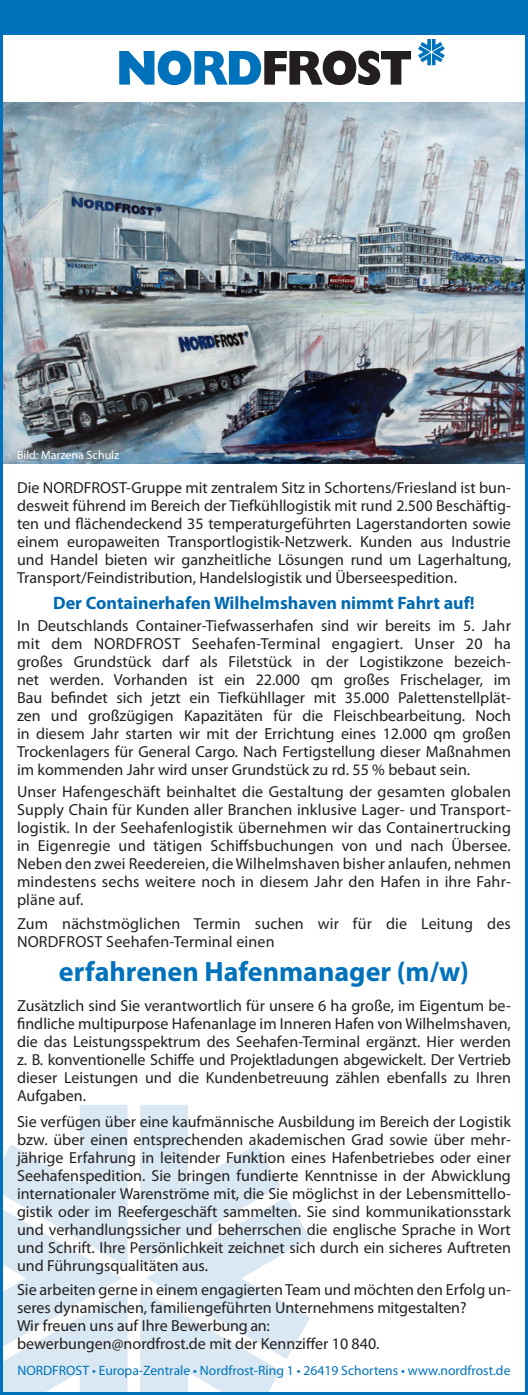
<style>
.page{position:relative;width:528px;height:1395px;background:#fff}
.page>*{position:absolute;margin:0;border:0;box-sizing:border-box;transform-origin:0 0}
.t1{font:700 28px "Myriad Pro";color:#0072bc}
.t2{font:700 18px "Myriad Pro";color:#006ab3}
.t3{font:16px/18px "Myriad Pro";color:#231f20;text-align:justify}
.t4{font:13.6px "Myriad Pro";color:#0072bc}
.t5{font:12px "Myriad Pro";color:#fff}
</style>
<div class="page">
<img style="left:4px;top:102px;width:519px;height:362px">
<svg style="left:4px;top:1105px;width:123px;height:286px"></svg>
<svg style="left:140px;top:1105px;width:170px;height:286px"></svg>
<div style="left:0;top:0;width:527px;height:34px;background:#0072bc"></div>
<svg style="left:418px;top:39px;width:26px;height:26px"></svg>
<svg style="left:119px;top:51px;width:291px;height:34px"></svg>
<div style="left:0;top:17px;width:527px;height:1378px;border:3px solid #0072bc"></div>
<p class="t5" style="left:17px;top:448px;width:104px">Bild: Marzena Schulz</p>
<p class="t3" style="left:17px;top:478px;width:495px">Die NORDFROST-Gruppe mit zentralem Sitz in Schortens/Friesland ist bun&shy;desweit führend im Bereich der Tiefkühllogistik mit rund 2.500 Beschäftig&shy;ten und flächendeckend 35 temperaturgeführten Lagerstandorten sowie einem europaweiten Transportlogistik-Netzwerk. Kunden aus Industrie und Handel bieten wir ganzheitliche Lösungen rund um Lagerhaltung, Transport/Feindistribution, Handelslogistik und Überseespedition.</p>
<p class="t2" style="left:53px;top:591px;width:422px">Der Containerhafen Wilhelmshaven nimmt Fahrt auf!</p>
<p class="t3" style="left:17px;top:616px;width:495px">In Deutschlands Container-Tiefwasserhafen sind wir bereits im 5. Jahr mit dem NORDFROST Seehafen-Terminal engagiert. Unser 20 ha großes Grundstück darf als Filetstück in der Logistikzone bezeich&shy;net werden. Vorhanden ist ein 22.000 qm großes Frischelager, im Bau befindet sich jetzt ein Tiefkühllager mit 35.000 Palettenstellplät&shy;zen und großzügigen Kapazitäten für die Fleischbearbeitung. Noch in diesem Jahr starten wir mit der Errichtung eines 12.000 qm großen Trockenlagers für General Cargo. Nach Fertigstellung dieser Maßnahmen im kommenden Jahr wird unser Grundstück zu rd. 55 % bebaut sein.</p>
<p class="t3" style="left:17px;top:782px;width:495px">Unser Hafengeschäft beinhaltet die Gestaltung der gesamten globalen Supply Chain für Kunden aller Branchen inklusive Lager- und Transport&shy;logistik. In der Seehafenlogistik übernehmen wir das Containertrucking in Eigenregie und tätigen Schiffsbuchungen von und nach Übersee.<br>Neben den zwei Reedereien, die Wilhelmshaven bisher anlaufen, nehmen mindestens sechs weitere noch in diesem Jahr den Hafen in ihre Fahr&shy;pläne auf.</p>
<p class="t3" style="left:17px;top:914px;width:495px">Zum nächstmöglichen Termin suchen wir für die Leitung des<br>NORDFROST Seehafen-Terminal einen</p>
<p class="t1" style="left:59px;top:953px;width:411px">erfahrenen Hafenmanager (m/w)</p>
<p class="t3" style="left:17px;top:996px;width:495px">Zusätzlich sind Sie verantwortlich für unsere 6 ha große, im Eigentum be&shy;findliche multipurpose Hafenanlage im Inneren Hafen von Wilhelmshaven, die das Leistungsspektrum des Seehafen-Terminal ergänzt. Hier werden z. B. konventionelle Schiffe und Projektladungen abgewickelt. Der Vertrieb dieser Leistungen und die Kundenbetreuung zählen ebenfalls zu Ihren Aufgaben.</p>
<p class="t3" style="left:17px;top:1112px;width:495px">Sie verfügen über eine kaufmännische Ausbildung im Bereich der Logistik bzw. über einen entsprechenden akademischen Grad sowie über mehr&shy;jährige Erfahrung in leitender Funktion eines Hafenbetriebes oder einer Seehafenspedition. Sie bringen fundierte Kenntnisse in der Abwicklung internationaler Warenströme mit, die Sie möglichst in der Lebensmittello&shy;gistik oder im Reefergeschäft sammelten. Sie sind kommunikationsstark und verhandlungssicher und beherrschen die englische Sprache in Wort und Schrift. Ihre Persönlichkeit zeichnet sich durch ein sicheres Auftreten und Führungsqualitäten aus.</p>
<p class="t3" style="left:17px;top:1280px;width:495px">Sie arbeiten gerne in einem engagierten Team und möchten den Erfolg un&shy;seres dynamischen, familiengeführten Unternehmens mitgestalten?</p>
<p class="t3" style="left:17px;top:1316px;width:254px">Wir freuen uns auf Ihre Bewerbung an:</p>
<p class="t3" style="left:17px;top:1334px;width:364px">bewerbungen@nordfrost.de mit der Kennziffer 10 840.</p>
<p class="t4" style="left:17px;top:1362px;width:494px">NORDFROST • Europa-Zentrale • Nordfrost-Ring 1 • 26419 Schortens • www.nordfrost.de</p>
</div>
